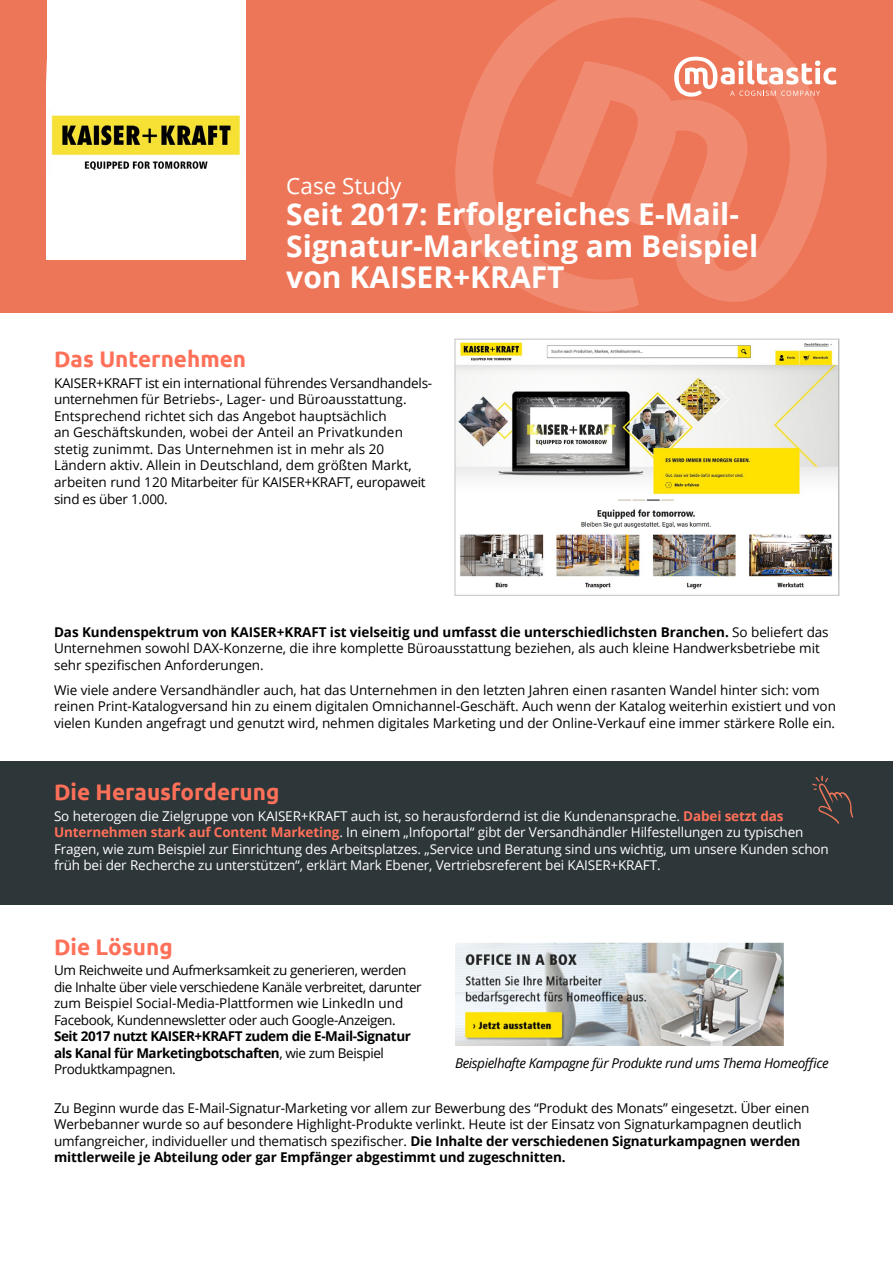
<style>
.page{position:relative;width:893px;height:1263px;background:#fff}
.page>*{position:absolute;margin:0;border:0;box-sizing:border-box;transform-origin:0 0}
.t1{font:700 30px/31.5px "Open Sans";color:#fff}
.t2{font:700 22.5px "Ubuntu";color:#ff7059}
.t3{font:22.5px "Open Sans";color:#fff}
.t4{font:13.5px/16.5px "Open Sans";letter-spacing:-.005em;color:#000}
.t5{font:13.5px/16.5px "Open Sans";letter-spacing:-.01em;color:#fff}
.t6{font:13.5px/16.5px "Open Sans";letter-spacing:-.03em;color:#000}
.t7{font:italic 13.5px "Open Sans";letter-spacing:-.03em;color:#000}
.s1{font-weight:700}
.s2{font-weight:700;color:#ff7059}
</style>
<div class="page">
<div style="left:0;top:0;width:893px;height:313px;background:#ee7658"></div>
<svg style="left:828px;top:67px;width:8px;height:18px"></svg>
<div style="left:47px;top:0;width:199px;height:259px;background:#fff"></div>
<div style="left:0;top:761px;width:893px;height:143px;background:#2d3639"></div>
<svg style="left:812px;top:775px;width:41px;height:49px"></svg>
<img style="left:51px;top:115px;width:189px;height:55px">
<img style="left:456px;top:342px;width:381px;height:247px">
<div style="left:454px;top:339px;width:385px;height:257px;border:1px solid #c6c6c6"></div>
<img style="left:455px;top:942px;width:329px;height:103px">
<svg style="left:455px;top:0;width:373px;height:312px"></svg>
<p class="t3" style="left:286px;top:170px;width:117px">Case Study</p>
<p class="t1" style="left:286px;top:198px;width:473px">Seit 2017: Erfolgreiches E-Mail-<br>Signatur-Marketing am Beispiel von KAISER+KRAFT</p>
<p class="t2" style="left:54px;top:346px;width:194px">Das Unternehmen</p>
<p class="t4" style="left:54px;top:374px;width:380px">KAISER+KRAFT ist ein international führendes Versandhandels&shy;unternehmen für Betriebs-, Lager- und Büroausstattung.<br>Entsprechend richtet sich das Angebot hauptsächlich<br>an Geschäftskunden, wobei der Anteil an Privatkunden stetig zunimmt. Das Unternehmen ist in mehr als 20<br>Ländern aktiv. Allein in Deutschland, dem größten Markt, arbeiten rund 120 Mitarbeiter für KAISER+KRAFT, europaweit sind es über 1.000.</p>
<p class="t4" style="left:54px;top:623px;width:776px"><span class="s1">Das Kundenspektrum von KAISER+KRAFT ist vielseitig und umfasst die unterschiedlichsten Branchen.</span> So beliefert das<br>Unternehmen sowohl DAX-Konzerne, die ihre komplette Büroausstattung beziehen, als auch kleine Handwerksbetriebe mit sehr spezifischen Anforderungen.</p>
<p class="t4" style="left:54px;top:681px;width:783px">Wie viele andere Versandhändler auch, hat das Unternehmen in den letzten Jahren einen rasanten Wandel hinter sich: vom reinen Print-Katalogversand hin zu einem digitalen Omnichannel-Geschäft. Auch wenn der Katalog weiterhin existiert und von vielen Kunden angefragt und genutzt wird, nehmen digitales Marketing und der Online-Verkauf eine immer stärkere Rolle ein.</p>
<p class="t2" style="left:54px;top:778px;width:227px">Die Herausforderung</p>
<p class="t5" style="left:54px;top:807px;width:776px">So heterogen die Zielgruppe von KAISER+KRAFT auch ist, so herausfordernd ist die Kundenansprache. <span class="s2">Dabei setzt das Unternehmen stark auf Content Marketing</span>. In einem „Infoportal“ gibt der Versandhändler Hilfestellungen zu typischen Fragen, wie zum Beispiel zur Einrichtung des Arbeitsplatzes. „Service und Beratung sind uns wichtig, um unsere Kunden schon früh bei der Recherche zu unterstützen“, erklärt Mark Ebener, Vertriebsreferent bei KAISER+KRAFT.</p>
<p class="t2" style="left:54px;top:933px;width:120px">Die Lösung</p>
<p class="t6" style="left:54px;top:962px;width:369px">Um Reichweite und Aufmerksamkeit zu generieren, werden die Inhalte über viele verschiedene Kanäle verbreitet, darunter zum Beispiel Social-Media-Plattformen wie LinkedIn und Facebook, Kundennewsletter oder auch Google-Anzeigen.<br><span class="s1">Seit 2017 nutzt KAISER+KRAFT zudem die E-Mail-Signatur als Kanal für Marketingbotschaften</span>, wie zum Beispiel Produktkampagnen.</p>
<p class="t7" style="left:455px;top:1053px;width:375px">Beispielhafte Kampagne für Produkte rund ums Thema Homeoffice</p>
<p class="t4" style="left:54px;top:1099px;width:757px">Zu Beginn wurde das E-Mail-Signatur-Marketing vor allem zur Bewerbung des “Produkt des Monats” eingesetzt. Über einen Werbebanner wurde so auf besondere Highlight-Produkte verlinkt. Heute ist der Einsatz von Signaturkampagnen deutlich umfangreicher, individueller und thematisch spezifischer. <span class="s1">Die Inhalte der verschiedenen Signaturkampagnen werden mittlerweile je Abteilung oder gar Empfänger abgestimmt und zugeschnitten.</span></p>
</div>
